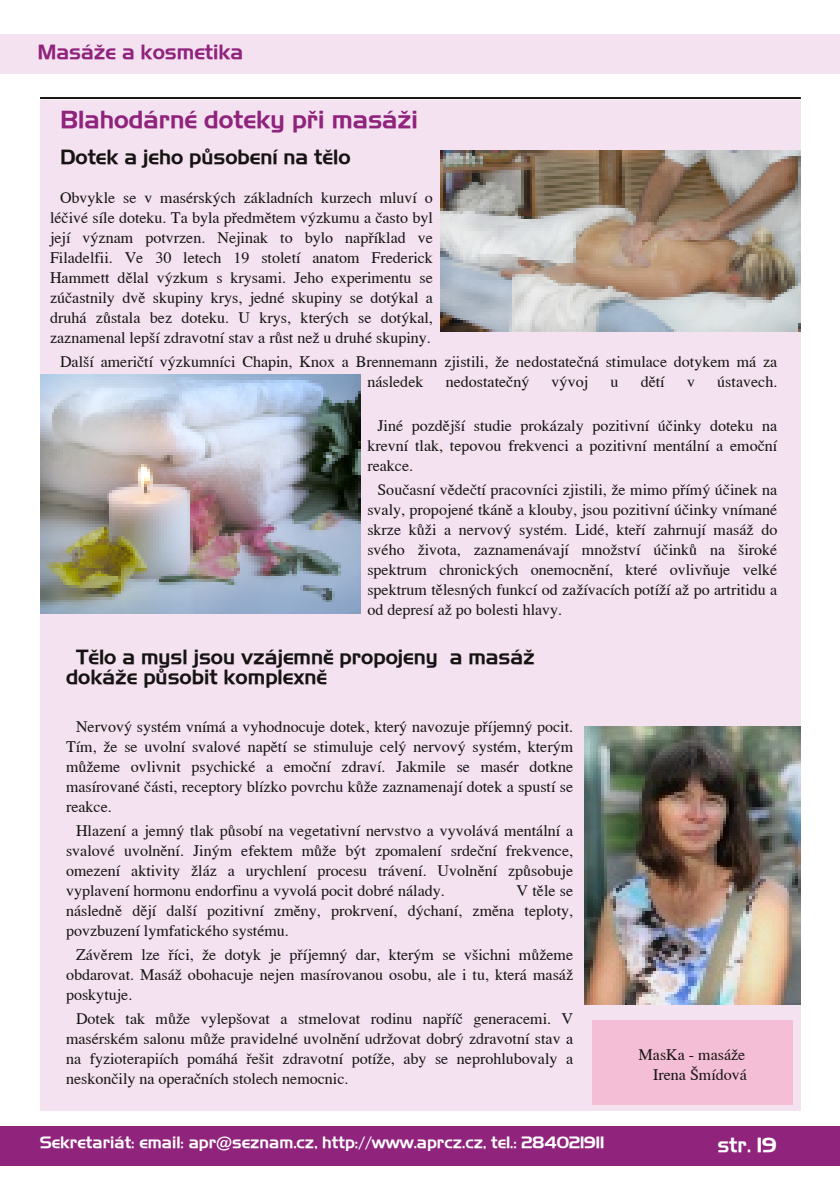
<style>
.page{position:relative;width:840px;height:1191px;background:#fff}
.page>*{position:absolute;margin:0;border:0;box-sizing:border-box;transform-origin:0 0}
.t1{font:24px "Wf 2 Pollen";color:#90237c}
.t2{font:20px/20px "Wf 2 Pollen";color:#161413}
.t3{font:20px "Wf 2 Pollen";color:#90237c}
.t4{font:20px "Wf 2 Pollen";color:#fff}
.t5{font:16px/20px "Wf 2 Mold";color:#161413;text-align:justify}
.t6{font:16px "Wf 2 Pollen";color:#fff}
</style>
<div class="page">
<div style="left:40px;top:100px;width:760px;height:1011px;background:#f4e2f1"></div>
<div style="left:0;top:34px;width:839px;height:39px;background:#f4e2f1"></div>
<hr style="left:40px;top:97px;width:760px;height:2px;background:#161413">
<div style="left:0;top:1126px;width:839px;height:40px;background:#90237c"></div>
<img style="left:440px;top:150px;width:360px;height:181px">
<div style="left:592px;top:1020px;width:200px;height:84px;background:#f5bed7"></div>
<img style="left:40px;top:374px;width:320px;height:239px">
<img style="left:584px;top:726px;width:216px;height:278px">
<p class="t3" style="left:37px;top:39px;width:207px">Masáže a kosmetika</p>
<h1 class="t1" style="left:60px;top:104px;width:359px">Blahodárné doteky při masáži</h1>
<p class="t2" style="left:60px;top:146px;width:292px">Dotek a jeho působení na tělo</p>
<p class="t5" style="left:50px;top:188px;width:384px;text-indent:10px">Obvykle se v masérských základních kurzech mluví o léčivé síle doteku. Ta byla předmětem výzkumu a často byl její význam potvrzen. Nejinak to bylo například ve Filadelfii. Ve 30 letech 19 století anatom Frederick Hammett dělal výzkum s krysami. Jeho experimentu se zúčastnily dvě skupiny krys, jedné skupiny se dotýkal a druhá zůstala bez doteku. U krys, kterých se dotýkal, zaznamenal lepší zdravotní stav a růst než u druhé skupiny.</p>
<p class="t5" style="left:367px;top:352px;width:411px;text-indent:-307px">Další američtí výzkumníci Chapin, Knox a Brennemann zjistili, že nedostatečná stimulace dotykem má za následek</p>
<p class="t5" style="left:445px;top:372px;width:85px">nedostatečný</p>
<p class="t5" style="left:551px;top:372px;width:38px">vývoj</p>
<p class="t5" style="left:610px;top:372px;width:9px">u</p>
<p class="t5" style="left:640px;top:372px;width:26px">dětí</p>
<p class="t5" style="left:686px;top:372px;width:9px">v</p>
<p class="t5" style="left:717px;top:372px;width:61px">ústavech.</p>
<p class="t5" style="left:367px;top:416px;width:411px;text-indent:10px">Jiné pozdější studie prokázaly pozitivní účinky doteku na krevní tlak, tepovou frekvenci a pozitivní mentální a emoční reakce.</p>
<p class="t5" style="left:367px;top:480px;width:411px;text-indent:10px">Současní vědečtí pracovníci zjistili, že mimo přímý účinek na svaly, propojené tkáně a klouby, jsou pozitivní účinky vnímané skrze kůži a nervový systém. Lidé, kteří zahrnují masáž do svého života, zaznamenávají množství účinků na široké spektrum chronických onemocnění, které ovlivňuje velké spektrum tělesných funkcí od zažívacích potíží až po artritidu a od depresí až po bolesti hlavy.</p>
<p class="t2" style="left:66px;top:647px;width:470px;text-indent:10px">Tělo a mysl jsou vzájemně propojeny a masáž dokáže působit komplexně</p>
<p class="t5" style="left:66px;top:717px;width:508px;text-indent:10px">Nervový systém vnímá a vyhodnocuje dotek, který navozuje příjemný pocit.<br>Tím, že se uvolní svalové napětí se stimuluje celý nervový systém, kterým můžeme ovlivnit psychické a emoční zdraví. Jakmile se masér dotkne masírované části, receptory blízko povrchu kůže zaznamenají dotek a spustí se reakce.</p>
<p class="t5" style="left:66px;top:821px;width:508px;text-indent:10px">Hlazení a jemný tlak působí na vegetativní nervstvo a vyvolává mentální a svalové uvolnění. Jiným efektem může být zpomalení srdeční frekvence, omezení aktivity žláz a urychlení procesu trávení. Uvolnění způsobuje vyplavení hormonu endorfinu a vyvolá pocit dobré nálady.</p>
<p class="t5" style="left:66px;top:881px;width:508px;text-indent:450px">V těle se následně dějí další pozitivní změny, prokrvení, dýchaní, změna teploty, povzbuzení lymfatického systému.</p>
<p class="t5" style="left:66px;top:945px;width:508px;text-indent:10px">Závěrem lze říci, že dotyk je příjemný dar, kterým se všichni můžeme obdarovat. Masáž obohacuje nejen masírovanou osobu, ale i tu, která masáž poskytuje.</p>
<p class="t5" style="left:66px;top:1009px;width:508px;text-indent:10px">Dotek tak může vylepšovat a stmelovat rodinu napříč generacemi. V masérském salonu může pravidelné uvolnění udržovat dobrý zdravotní stav a na fyzioterapiích pomáhá řešit zdravotní potíže, aby se neprohlubovaly a neskončily na operačních stolech nemocnic.</p>
<p class="t5" style="left:638px;top:1045px;width:110px;text-align:right">MasKa ‐ masáže<br>Irena Šmídová</p>
<p class="t6" style="left:40px;top:1133px;width:566px">Sekretariát: email: apr@seznam.cz, http://www.aprcz.cz, tel.: 284021911</p>
<p class="t4" style="left:717px;top:1132px;width:61px">str. 19</p>
</div>
